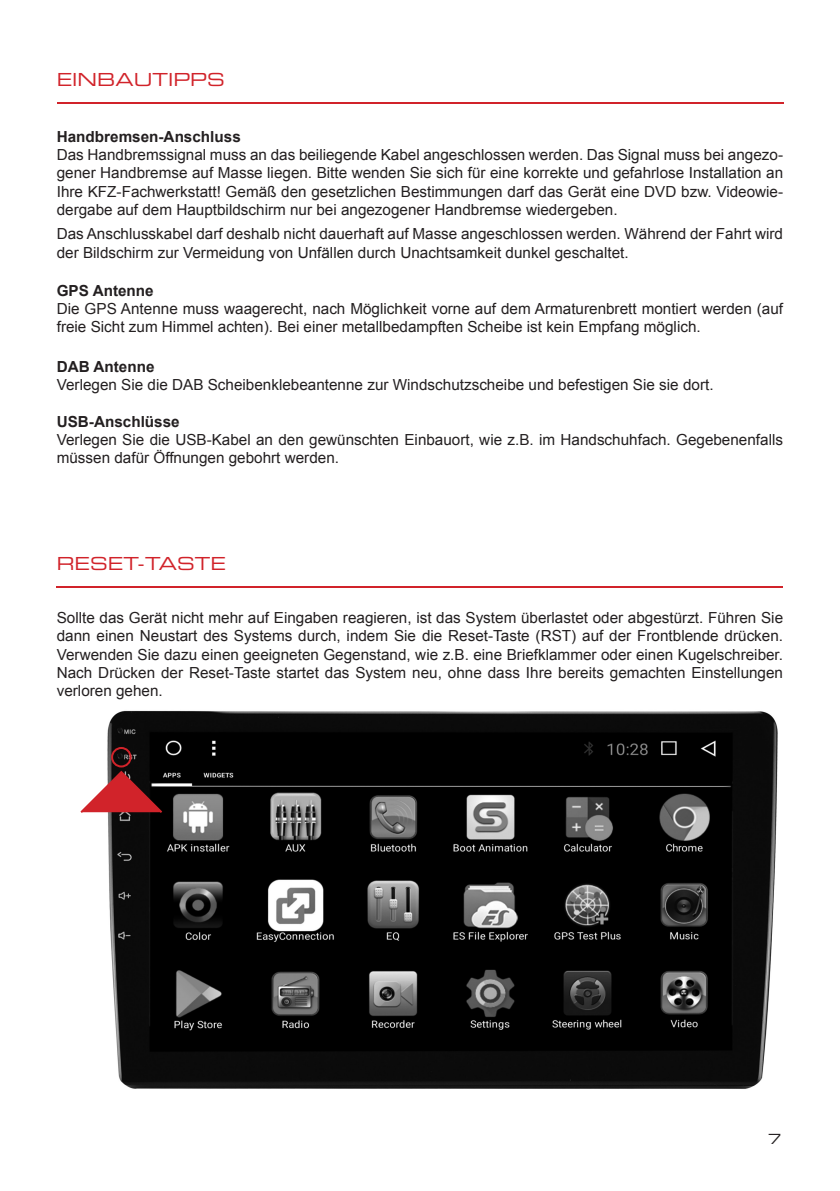
<style>
.page{position:relative;width:840px;height:1191px;background:#fff}
.page>*{position:absolute;margin:0;border:0;box-sizing:border-box;transform-origin:0 0}
.t1{font:18px "Eurostile Extended Two";color:#d1232a}
.t2{font:15.2px/18.4px "Arial";color:#231f20}
.t3{font:700 15.2px "Arial";color:#231f20}
.t4{font:14px "Eurostile Extended Two";color:#231f20}
</style>
<div class="page">
<svg style="left:57px;top:102px;width:725px;height:2px"></svg>
<img style="left:107px;top:710px;width:671px;height:379px">
<hr style="left:57px;top:585px;width:725px;height:2px;background:#d1232a">
<div style="left:111px;top:747px;width:20px;height:20px;border:2px solid #d1232a;border-radius:50%"></div>
<svg style="left:80px;top:769px;width:84px;height:46px"></svg>
<p class="t1" style="left:57px;top:67px;width:170px">EINBAUTIPPS</p>
<p class="t3" style="left:57px;top:126px;width:185px">Handbremsen-Anschluss</p>
<p class="t2" style="left:57px;top:146px;width:727px;text-align:justify">Das Handbremssignal muss an das beiliegende Kabel angeschlossen werden. Das Signal muss bei angezo&shy;gener Handbremse auf Masse liegen. Bitte wenden Sie sich für eine korrekte und gefahrlose Installation an Ihre KFZ-Fachwerkstatt! Gemäß den gesetzlichen Bestimmungen darf das Gerät eine DVD bzw. Videowie&shy;dergabe auf dem Hauptbildschirm nur bei angezogener Handbremse wiedergeben.</p>
<p class="t2" style="left:57px;top:225px;width:727px">Das Anschlusskabel darf deshalb nicht dauerhaft auf Masse angeschlossen werden. Während der Fahrt wird der Bildschirm zur Vermeidung von Unfällen durch Unachtsamkeit dunkel geschaltet.</p>
<p class="t3" style="left:57px;top:280px;width:98px">GPS Antenne</p>
<p class="t2" style="left:57px;top:300px;width:727px">Die GPS Antenne muss waagerecht, nach Möglichkeit vorne auf dem Armaturenbrett montiert werden (auf freie Sicht zum Himmel achten). Bei einer metallbedampften Scheibe ist kein Empfang möglich.</p>
<p class="t3" style="left:57px;top:356px;width:99px">DAB Antenne</p>
<p class="t2" style="left:57px;top:375px;width:658px">Verlegen Sie die DAB Scheibenklebeantenne zur Windschutzscheibe und befestigen Sie sie dort.</p>
<p class="t3" style="left:57px;top:411px;width:124px">USB-Anschlüsse</p>
<p class="t2" style="left:57px;top:431px;width:727px">Verlegen Sie die USB-Kabel an den gewünschten Einbauort, wie z.B. im Handschuhfach. Gegebenenfalls müssen dafür Öffnungen gebohrt werden.</p>
<p class="t1" style="left:57px;top:551px;width:171px">RESET-TASTE</p>
<p class="t2" style="left:57px;top:609px;width:727px;text-align:justify">Sollte das Gerät nicht mehr auf Eingaben reagieren, ist das System überlastet oder abgestürzt. Führen Sie dann einen Neustart des Systems durch, indem Sie die Reset-Taste (RST) auf der Frontblende drücken.<br>Verwenden Sie dazu einen geeigneten Gegenstand, wie z.B. eine Briefklammer oder einen Kugelschreiber.<br>Nach Drücken der Reset-Taste startet das System neu, ohne dass Ihre bereits gemachten Einstellungen verloren gehen.</p>
<p class="t4" style="left:767px;top:1129px;width:15px">7</p>
</div>
